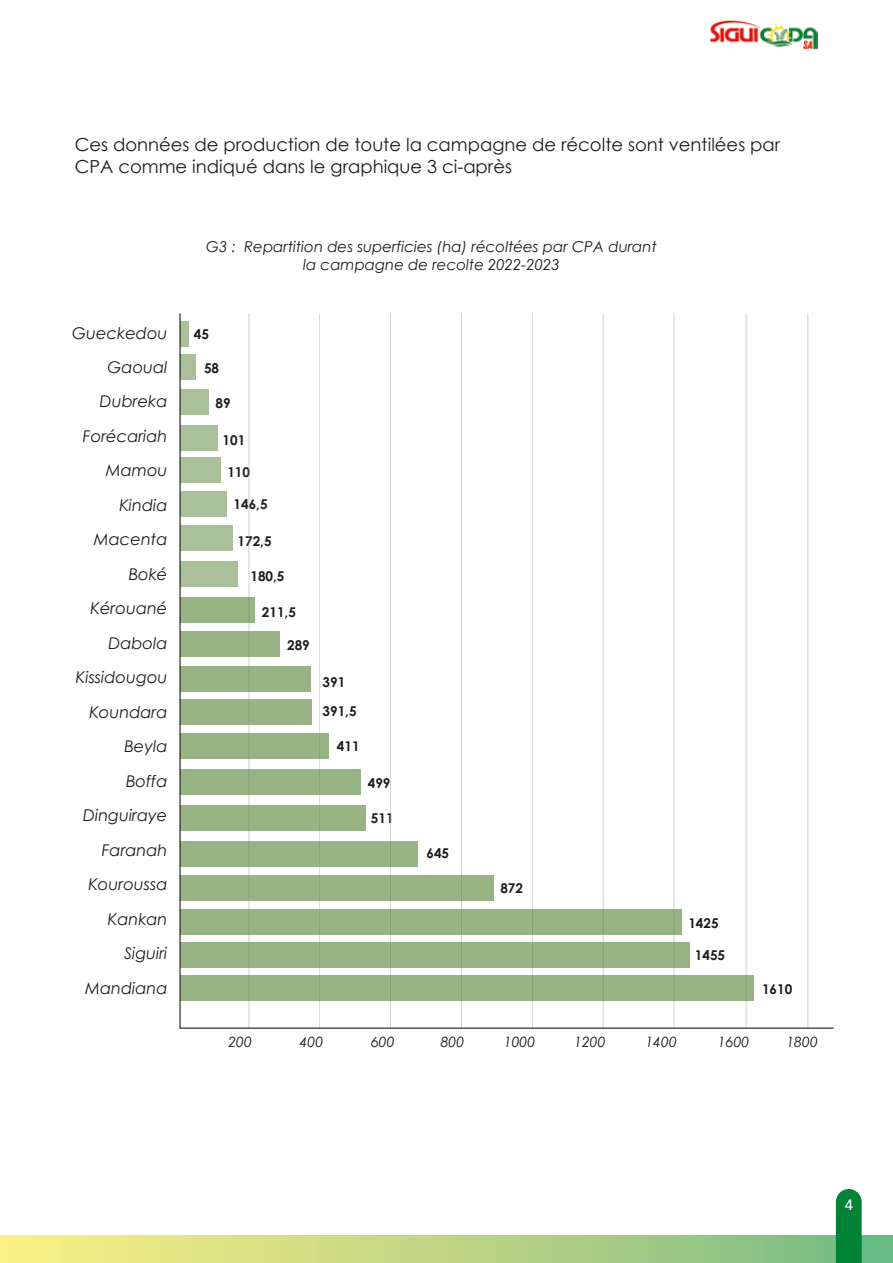
<style>
.page{position:relative;width:893px;height:1263px;background:#fff}
.page>*{position:absolute;margin:0;border:0;box-sizing:border-box;transform-origin:0 0}
.t1{font:18px/21.6px "Century Gothic";color:#1d1d1b}
.t2{font:italic 16.2px/34.5px "Century Gothic";color:#1d1d1b;text-align:right}
.t3{font:italic 15px/18px "Century Gothic";color:#1d1d1b;text-align:center}
.t4{font:500 15px "Avenir";color:#fff}
.t5{font:italic 14.25px "Century Gothic";color:#1d1d1b}
.t6{font:700 13.5px/28.7px "Century Gothic";color:#1d1d1b}
</style>
<div class="page">
<svg style="left:0;top:1235px;width:893px;height:28px"></svg>
<img style="left:710px;top:20px;width:107px;height:30px">
<svg style="left:179px;top:313px;width:655px;height:716px"></svg>
<svg style="left:836px;top:1189px;width:26px;height:74px"></svg>
<p class="t1" style="left:75px;top:133px;width:707px">Ces données de production de toute la campagne de récolte sont ventilées par<br>CPA comme indiqué dans le graphique 3 ci-après</p>
<p class="t2" style="left:72px;top:315px;width:97px">Gueckedou<br>Gaoual<br>Dubreka<br>Forécariah<br>Mamou<br>Kindia<br>Macenta<br>Boké<br>Kérouané<br>Dabola<br>Kissidougou<br>Koundara<br>Beyla<br>Boffa<br>Dinguiraye<br>Faranah<br>Kouroussa<br>Kankan<br>Siguiri<br>Mandiana</p>
<p class="t3" style="left:206px;top:237px;width:452px">G3 : Repartition des superficies (ha) récoltées par CPA durant la campagne de recolte 2022-2023</p>
<p class="t6" style="left:194px;top:319px;width:17px">45</p>
<p class="t6" style="left:204px;top:353px;width:17px">58</p>
<p class="t6" style="left:215px;top:389px;width:17px">89</p>
<p class="t6" style="left:223px;top:425px;width:24px">101</p>
<p class="t6" style="left:227px;top:458px;width:24px">110</p>
<p class="t6" style="left:234px;top:490px;width:36px">146,5</p>
<p class="t6" style="left:238px;top:526px;width:36px">172,5</p>
<p class="t6" style="left:250px;top:562px;width:36px">180,5</p>
<p class="t6" style="left:262px;top:597px;width:36px">211,5</p>
<p class="t6" style="left:287px;top:631px;width:24px">289</p>
<p class="t6" style="left:323px;top:668px;width:36px">391<br>391,5</p>
<p class="t6" style="left:337px;top:731px;width:24px">411</p>
<p class="t6" style="left:368px;top:768px;width:24px">499</p>
<p class="t6" style="left:371px;top:803px;width:24px">511</p>
<p class="t6" style="left:426px;top:839px;width:24px">645</p>
<p class="t6" style="left:500px;top:874px;width:24px">872</p>
<p class="t6" style="left:688px;top:908px;width:32px">1425</p>
<p class="t6" style="left:695px;top:941px;width:32px">1455</p>
<p class="t6" style="left:762px;top:974px;width:32px">1610</p>
<p class="t5" style="left:228px;top:1033px;width:25px">200</p>
<p class="t5" style="left:300px;top:1033px;width:25px">400</p>
<p class="t5" style="left:371px;top:1033px;width:25px">600</p>
<p class="t5" style="left:441px;top:1033px;width:25px">800</p>
<p class="t5" style="left:504px;top:1033px;width:33px">1000</p>
<p class="t5" style="left:574px;top:1033px;width:33px">1200</p>
<p class="t5" style="left:645px;top:1033px;width:33px">1400</p>
<p class="t5" style="left:718px;top:1033px;width:33px">1600</p>
<p class="t5" style="left:786px;top:1033px;width:33px">1800</p>
<p class="t4" style="left:845px;top:1192px;width:10px">4</p>
</div>
